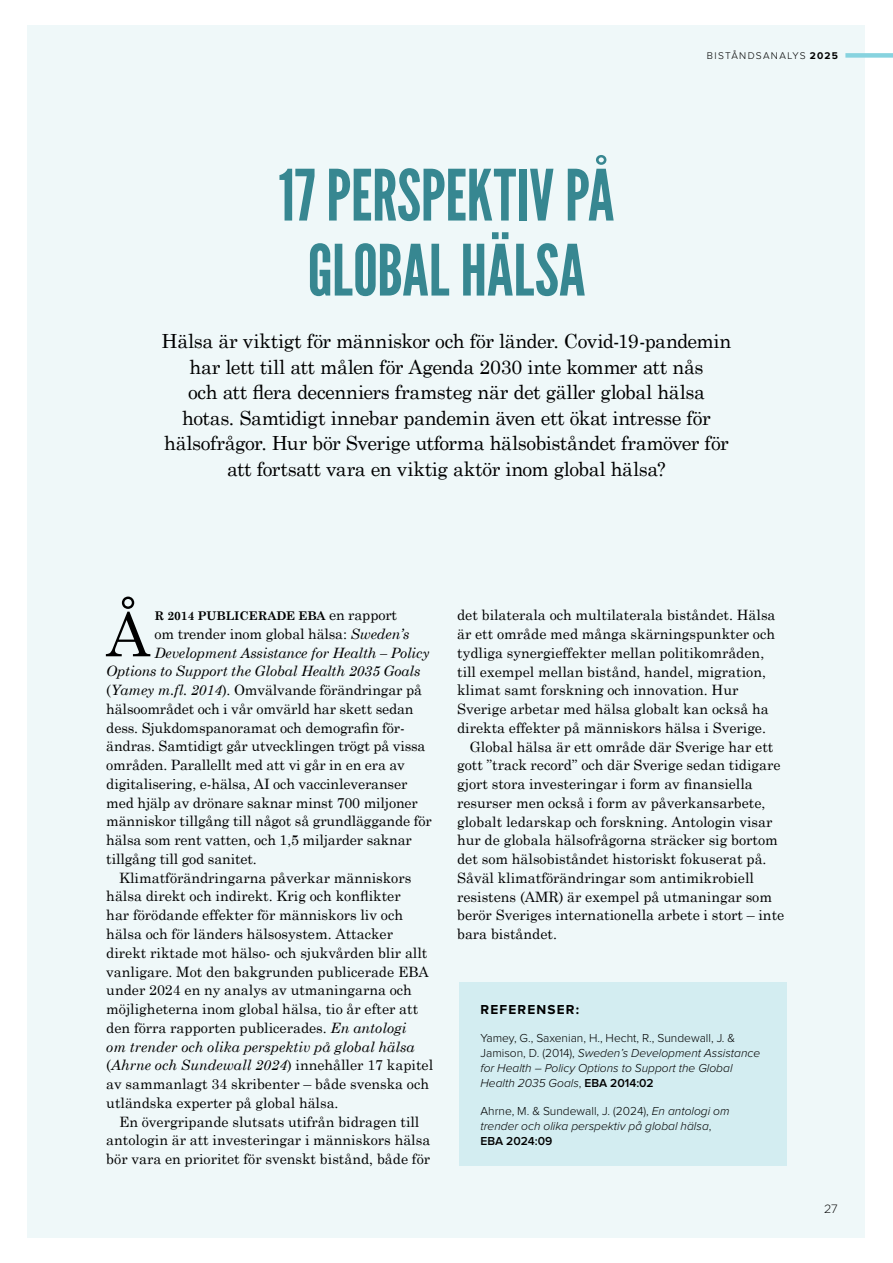
<style>
.page{position:relative;width:893px;height:1263px;background:#fff}
.page>*{position:absolute;margin:0;border:0;box-sizing:border-box;transform-origin:0 0}
.t1{font:70.5px/75px "League Gothic";color:#378791;text-align:center}
.t2{font:60.6px "Century Schoolbook";color:#000}
.t3{font:19.5px/25.5px "Century Schoolbook";letter-spacing:-.02em;color:#000;text-align:center}
.t4{font:14.25px "Century Schoolbook";color:#000}
.t5{font:italic 14.25px "Century Schoolbook";letter-spacing:-.01em;color:#000}
.t6{font:700 13.5px "Proxima Nova";letter-spacing:.09em;color:#000}
.t7{font:italic 300 12px/15px "Proxima Nova";color:#000}
.t8{font:700 12px "Century Schoolbook";letter-spacing:-.01em;color:#000}
.t9{font:300 12px "Gotham";color:#000}
.t10{font:300 10.2px "Proxima Nova";letter-spacing:.125em;color:#000}
.s1{font-weight:700}
.s2{font-weight:400;font-size:14.25px}
.s3{font-style:italic}
.s4{font-style:normal}
.s5{font-weight:600;font-style:normal}
</style>
<div class="page">
<div style="left:28px;top:25px;width:837px;height:1213px;background:#eff8f9"></div>
<div style="left:459px;top:982px;width:328px;height:184px;background:#d3edf1"></div>
<div style="left:845px;top:53px;width:48px;height:5px;background:#87d3df"></div>
<p class="t10" style="left:707px;top:50px;width:133px">BISTÅNDSANALYS <span class="s1">2025</span></p>
<h1 class="t1" style="left:279px;top:158px;width:337px">17 PERSPEKTIV PÅ<br>GLOBAL HÄLSA</h1>
<p class="t3" style="left:162px;top:327px;width:571px">Hälsa är viktigt för människor och för länder. Covid-19-pandemin har lett till att målen för Agenda 2030 inte kommer att nås<br>och att flera decenniers framsteg när det gäller global hälsa hotas. Samtidigt innebar pandemin även ett ökat intresse för hälsofrågor. Hur bör Sverige utforma hälsobiståndet framöver för att fortsatt vara en viktig aktör inom global hälsa?</p>
<h2 class="t2" style="left:106px;top:583px;width:45px">Å</h2>
<p class="t8" style="left:155px;top:608px;width:244px">R 2014 PUBLICERADE EBA <span class="s2">en rapport</span></p>
<p class="t4" style="left:155px;top:622px;width:256px">om trender inom global hälsa: <span class="s3">Sweden’s</span></p>
<p class="t5" style="left:155px;top:644px;width:276px">Development Assistance for Health – Policy</p>
<p class="t5" style="left:106px;top:663px;width:315px">Options to Support the Global Health 2035 Goals</p>
<p class="t4" style="left:106px;top:678px;width:317px">(<span class="s3">Yamey m.fl. 2014</span>). Omvälvande förändringar på</p>
<p class="t4" style="left:106px;top:697px;width:309px">hälsoområdet och i vår omvärld har skett sedan</p>
<p class="t4" style="left:106px;top:715px;width:300px">dess. Sjukdomspanoramat och demografin för-</p>
<p class="t4" style="left:106px;top:734px;width:321px">ändras. Samtidigt går utvecklingen trögt på vissa</p>
<p class="t4" style="left:106px;top:753px;width:300px">områden. Parallellt med att vi går in en era av</p>
<p class="t4" style="left:106px;top:772px;width:302px">digitalisering, e-hälsa, AI och vaccinleveranser</p>
<p class="t4" style="left:106px;top:790px;width:313px">med hjälp av drönare saknar minst 700 miljoner</p>
<p class="t4" style="left:106px;top:809px;width:327px">människor tillgång till något så grundläggande för</p>
<p class="t4" style="left:106px;top:828px;width:307px">hälsa som rent vatten, och 1,5 miljarder saknar</p>
<p class="t4" style="left:106px;top:847px;width:152px">tillgång till god sanitet.</p>
<p class="t4" style="left:119px;top:866px;width:294px">Klimatförändringarna påverkar människors</p>
<p class="t4" style="left:106px;top:884px;width:296px">hälsa direkt och indirekt. Krig och konflikter</p>
<p class="t4" style="left:106px;top:903px;width:298px">har förödande effekter för människors liv och</p>
<p class="t4" style="left:106px;top:922px;width:288px">hälsa och för länders hälsosystem. Attacker</p>
<p class="t4" style="left:106px;top:941px;width:323px">direkt riktade mot hälso- och sjukvården blir allt</p>
<p class="t4" style="left:106px;top:959px;width:324px">vanligare. Mot den bakgrunden publicerade EBA</p>
<p class="t4" style="left:106px;top:978px;width:307px">under 2024 en ny analys av utmaningarna och</p>
<p class="t4" style="left:106px;top:997px;width:313px">möjligheterna inom global hälsa, tio år efter att</p>
<p class="t4" style="left:106px;top:1016px;width:302px">den förra rapporten publicerades. <span class="s3">En antologi</span></p>
<p class="t5" style="left:106px;top:1038px;width:310px">om trender och olika perspektiv på global hälsa</p>
<p class="t4" style="left:106px;top:1053px;width:328px">(<span class="s3">Ahrne och Sundewall 2024</span>) innehåller 17 kapitel</p>
<p class="t4" style="left:106px;top:1072px;width:324px">av sammanlagt 34 skribenter – både svenska och</p>
<p class="t4" style="left:106px;top:1091px;width:234px">utländska experter på global hälsa.</p>
<p class="t4" style="left:119px;top:1109px;width:302px">En övergripande slutsats utifrån bidragen till</p>
<p class="t4" style="left:106px;top:1128px;width:325px">antologin är att investeringar i människors hälsa</p>
<p class="t4" style="left:106px;top:1147px;width:325px">bör vara en prioritet för svenskt bistånd, både för</p>
<p class="t4" style="left:457px;top:603px;width:320px">det bilaterala och multilaterala biståndet. Hälsa</p>
<p class="t4" style="left:457px;top:622px;width:319px">är ett område med många skärningspunkter och</p>
<p class="t4" style="left:457px;top:641px;width:309px">tydliga synergieffekter mellan politikområden,</p>
<p class="t4" style="left:457px;top:659px;width:310px">till exempel mellan bistånd, handel, migration,</p>
<p class="t4" style="left:457px;top:678px;width:283px">klimat samt forskning och innovation. Hur</p>
<p class="t4" style="left:457px;top:697px;width:313px">Sverige arbetar med hälsa globalt kan också ha</p>
<p class="t4" style="left:457px;top:716px;width:310px">direkta effekter på människors hälsa i Sverige.</p>
<p class="t4" style="left:470px;top:734px;width:305px">Global hälsa är ett område där Sverige har ett</p>
<p class="t4" style="left:457px;top:753px;width:325px">gott ”track record” och där Sverige sedan tidigare</p>
<p class="t4" style="left:457px;top:772px;width:297px">gjort stora investeringar i form av finansiella</p>
<p class="t4" style="left:457px;top:791px;width:310px">resurser men också i form av påverkansarbete,</p>
<p class="t4" style="left:457px;top:809px;width:317px">globalt ledarskap och forskning. Antologin visar</p>
<p class="t4" style="left:457px;top:828px;width:322px">hur de globala hälsofrågorna sträcker sig bortom</p>
<p class="t4" style="left:457px;top:847px;width:311px">det som hälsobiståndet historiskt fokuserat på.</p>
<p class="t4" style="left:457px;top:866px;width:298px">Såväl klimatförändringar som antimikrobiell</p>
<p class="t4" style="left:457px;top:884px;width:316px">resistens (AMR) är exempel på utmaningar som</p>
<p class="t4" style="left:457px;top:903px;width:329px">berör Sveriges internationella arbete i stort – inte</p>
<p class="t4" style="left:457px;top:922px;width:101px">bara biståndet.</p>
<p class="t6" style="left:480px;top:1002px;width:100px">REFERENSER:</p>
<p class="t7" style="left:480px;top:1030px;width:281px"><span class="s4">Yamey, G., Saxenian, H., Hecht, R., Sundewall, J. &amp; Jamison, D. (2014),</span> Sweden’s Development Assistance for Health – Policy Options to Support the Global Health 2035 Goals<span class="s4">,</span> <span class="s5">EBA 2014:02</span></p>
<p class="t7" style="left:480px;top:1103px;width:251px"><span class="s4">Ahrne, M. &amp; Sundewall, J. (2024),</span> En antologi om trender och olika perspektiv på global hälsa<span class="s4">,<br></span><span class="s5">EBA 2024:09</span></p>
<p class="t9" style="left:824px;top:1202px;width:15px">27</p>
</div>
